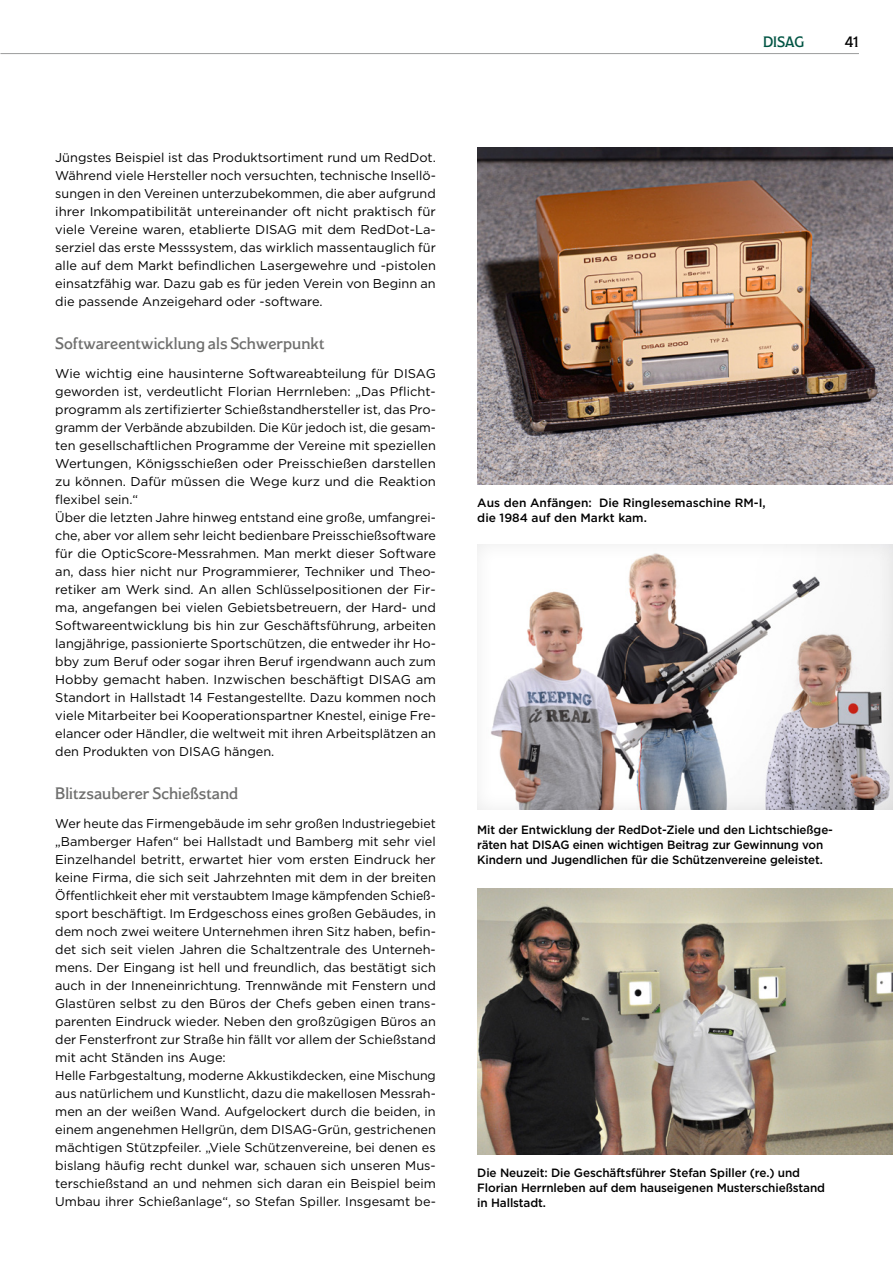
<style>
.page{position:relative;width:893px;height:1263px;background:#fff}
.page>*{position:absolute;margin:0;border:0;box-sizing:border-box;transform-origin:0 0}
.t1{font:300 16.5px "Modesto Text";color:#6f6f6e}
.t2{font:300 15px "Modesto Text";letter-spacing:-.01em;color:#005443}
.t3{font:300 15px "Modesto Text";color:#000}
.t4{font:12.75px/18px "Gotham";color:#000}
.t5{font:500 12px/15px "Gotham";letter-spacing:-.01em;color:#000}
</style>
<div class="page">
<hr style="left:0;top:53px;width:859px;height:1px;background:#9c9d9d">
<img style="left:477px;top:889px;width:416px;height:266px">
<img style="left:477px;top:148px;width:416px;height:337px">
<div style="left:476px;top:543px;width:417px;height:268px;background:#000;opacity:.09"></div>
<p class="t4" style="left:55px;top:148px;width:382px;text-align:justify">Jüngstes Beispiel ist das Produktsortiment rund um RedDot.<br>Während viele Hersteller noch versuchten, technische Insellö&shy;sungen in den Vereinen unterzubekommen, die aber aufgrund ihrer Inkompatibilität untereinander oft nicht praktisch für viele Vereine waren, etablierte DISAG mit dem RedDot-La&shy;serziel das erste Messsystem, das wirklich massentauglich für alle auf dem Markt befindlichen Lasergewehre und -pistolen einsatzfähig war. Dazu gab es für jeden Verein von Beginn an die passende Anzeigehard oder -software.</p>
<p class="t1" style="left:55px;top:335px;width:271px">Softwareentwicklung als Schwerpunkt</p>
<p class="t4" style="left:55px;top:364px;width:382px">Wie wichtig eine hausinterne Softwareabteilung für DISAG geworden ist, verdeutlicht Florian Herrnleben: „Das Pflicht&shy;programm als zertifizierter Schießstandhersteller ist, das Pro&shy;gramm der Verbände abzubilden. Die Kür jedoch ist, die gesam&shy;ten gesellschaftlichen Programme der Vereine mit speziellen Wertungen, Königsschießen oder Preisschießen darstellen zu können. Dafür müssen die Wege kurz und die Reaktion flexibel sein.“<br>Über die letzten Jahre hinweg entstand eine große, umfangrei&shy;che, aber vor allem sehr leicht bedienbare Preisschießsoftware für die OpticScore-Messrahmen. Man merkt dieser Software an, dass hier nicht nur Programmierer, Techniker und Theo&shy;retiker am Werk sind. An allen Schlüsselpositionen der Fir&shy;ma, angefangen bei vielen Gebietsbetreuern, der Hard- und Softwareentwicklung bis hin zur Geschäftsführung, arbeiten langjährige, passionierte Sportschützen, die entweder ihr Ho&shy;bby zum Beruf oder sogar ihren Beruf irgendwann auch zum Hobby gemacht haben. Inzwischen beschäftigt DISAG am Standort in Hallstadt 14 Festangestellte. Dazu kommen noch viele Mitarbeiter bei Kooperationspartner Knestel, einige Fre&shy;elancer oder Händler, die weltweit mit ihren Arbeitsplätzen an den Produkten von DISAG hängen.</p>
<p class="t1" style="left:55px;top:785px;width:185px">Blitzsauberer Schießstand</p>
<p class="t4" style="left:55px;top:814px;width:382px">Wer heute das Firmengebäude im sehr großen Industriegebiet „Bamberger Hafen“ bei Hallstadt und Bamberg mit sehr viel Einzelhandel betritt, erwartet hier vom ersten Eindruck her keine Firma, die sich seit Jahrzehnten mit dem in der breiten Öffentlichkeit eher mit verstaubtem Image kämpfenden Schieß&shy;sport beschäftigt. Im Erdgeschoss eines großen Gebäudes, in dem noch zwei weitere Unternehmen ihren Sitz haben, befin&shy;det sich seit vielen Jahren die Schaltzentrale des Unterneh&shy;mens. Der Eingang ist hell und freundlich, das bestätigt sich auch in der Inneneinrichtung. Trennwände mit Fenstern und Glastüren selbst zu den Büros der Chefs geben einen trans&shy;parenten Eindruck wieder. Neben den großzügigen Büros an der Fensterfront zur Straße hin fällt vor allem der Schießstand mit acht Ständen ins Auge:<br>Helle Farbgestaltung, moderne Akkustikdecken, eine Mischung aus natürlichem und Kunstlicht, dazu die makellosen Messrah&shy;men an der weißen Wand. Aufgelockert durch die beiden, in einem angenehmen Hellgrün, dem DISAG-Grün, gestrichenen mächtigen Stützpfeiler. „Viele Schützenvereine, bei denen es bislang häufig recht dunkel war, schauen sich unseren Mus&shy;terschießstand an und nehmen sich daran ein Beispiel beim Umbau ihrer Schießanlage“, so Stefan Spiller. Insgesamt be-</p>
<p class="t2" style="left:763px;top:34px;width:43px">DISAG</p>
<p class="t3" style="left:845px;top:34px;width:16px">41</p>
<p class="t5" style="left:477px;top:495px;width:290px">Aus den Anfängen: Die Ringlesemaschine RM-I, die 1984 auf den Markt kam.</p>
<p class="t5" style="left:477px;top:822px;width:357px">Mit der Entwicklung der RedDot-Ziele und den Lichtschießge&shy;räten hat DISAG einen wichtigen Beitrag zur Gewinnung von<br>Kindern und Jugendlichen für die Schützenvereine geleistet.</p>
<p class="t5" style="left:477px;top:1165px;width:349px">Die Neuzeit: Die Geschäftsführer Stefan Spiller (re.) und<br>Florian Herrnleben auf dem hauseigenen Musterschießstand in Hallstadt.</p>
</div>
